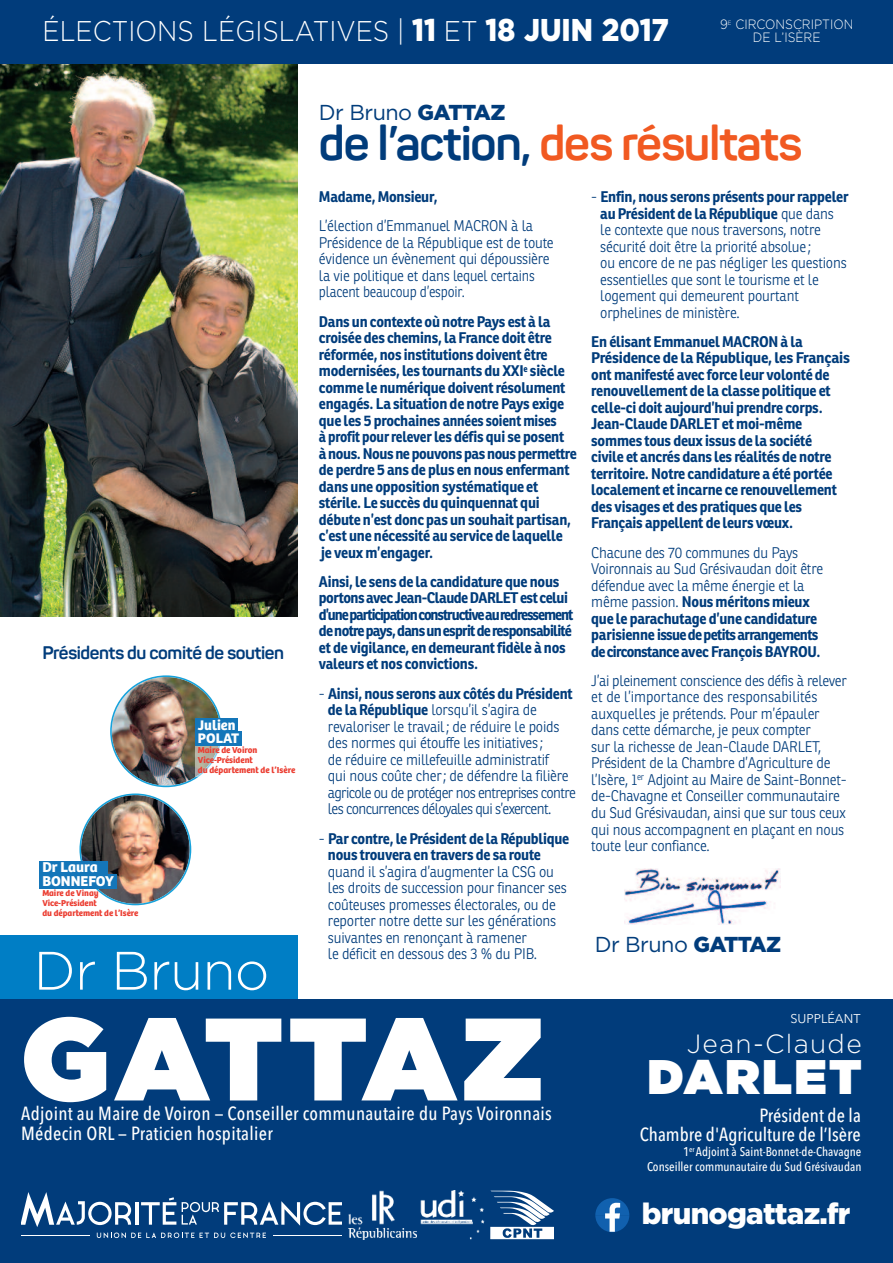
<style>
.page{position:relative;width:893px;height:1263px;background:#fff}
.page>*{position:absolute;margin:0;border:0;box-sizing:border-box;transform-origin:0 0}
.t1{font:117px "Gotham Ultra";letter-spacing:.05em;color:#fff}
.t2{font:300 54px "Gotham";letter-spacing:-.015em;color:#fff}
.t3{font:48.45px "Gotham Ultra";letter-spacing:.05em;color:#fff}
.t4{font:700 48px "Panton";letter-spacing:-.025em;color:#f15921}
.t5{font:900 29.4px "Gotham";letter-spacing:-.025em;color:#fff}
.t6{font:300 28.5px "Gotham";color:#fff;scale:.9 1}
.t7{font:300 26.4px "Gotham";letter-spacing:.05em;color:#fff}
.t8{font:21.6px "Gotham";letter-spacing:-.025em;color:#013c7b}
.t9{font:500 condensed 18.9px/20px "Avenir Next LT Pro";letter-spacing:.015em;color:#fff}
.t10{font:700 18px "Panton";letter-spacing:-.025em;color:#013c7b}
.t11{font:300 15px/16.5px "Ronnia";letter-spacing:-.015em;color:#013c7b;scale:.95 1}
.t12{font:700 15px/16.5px "Ronnia";letter-spacing:-.015em;color:#013c7b;scale:.95 1}
.t13{font:700 15px/16.5px "Ronnia";letter-spacing:-.035em;color:#013c7b;scale:.95 1}
.t14{font:700 14.85px/13.8px "Bree";color:#fff}
.t15{font:700 14.4px/13.8px "Bree";color:#fff}
.t16{font:300 13.5px/13.5px "Gotham";color:#fff;text-align:center;scale:.9 1}
.t17{font:500 condensed 12.6px/15.1px "Avenir Next LT Pro";color:#fff;text-align:right}
.t18{font:12.6px "Avenir Next LT Pro";color:#fff}
.t19{font:700 9px/9.9px "Bree";color:#eb3e32}
.t20{font:700 8.85px/9.9px "Bree";color:#eb3e32}
.s1{font-weight:900;font-size:31.5px}
.s2{font-weight:900}
.s3{color:#013c7b}
.s4{font-weight:700}
.s5{font-weight:300}
</style>
<div class="page">
<img style="left:625px;top:869px;width:155px;height:55px">
<img style="left:0;top:64px;width:298px;height:553px">
<div style="left:0;top:935px;width:298px;height:68px;background:#007ec5"></div>
<div style="left:0;top:999px;width:893px;height:264px;background:#013c7b"></div>
<img style="left:420px;top:1191px;width:65px;height:48px">
<img style="left:348px;top:1191px;width:69px;height:48px">
<svg style="left:595px;top:1198px;width:34px;height:34px"></svg>
<svg style="left:490px;top:1191px;width:64px;height:48px"></svg>
<svg style="left:21px;top:1192px;width:320px;height:46px"></svg>
<hr style="left:273px;top:1235px;width:68px;height:1px;background:#fff">
<hr style="left:21px;top:1235px;width:69px;height:1px;background:#fff">
<div style="left:0;top:0;width:893px;height:64px;background:#013c7b"></div>
<img style="left:110px;top:675px;width:111px;height:112px">
<div style="left:195px;top:718px;width:43px;height:14px;background:#1476b9"></div>
<div style="left:195px;top:732px;width:47px;height:14px;background:#1476b9"></div>
<div style="left:195px;top:746px;width:69px;height:31px;background:#fff;opacity:.5"></div>
<img style="left:79px;top:793px;width:112px;height:112px">
<div style="left:40px;top:860px;width:68px;height:14px;background:#1476b9"></div>
<div style="left:40px;top:874px;width:77px;height:14px;background:#1476b9"></div>
<h3 class="t6" style="left:43px;top:14px;width:698px">ÉLECTIONS LÉGISLATIVES | <span class="s1">11</span> ET <span class="s1">18 JUIN 2017</span></h3>
<p class="t16" style="left:720px;top:18px;width:150px">9<sup>E</sup> CIRCONSCRIPTION<br>DE L’ISÈRE</p>
<h3 class="t8" style="left:319px;top:100px;width:188px">Dr Bruno <span class="s2">GATTAZ</span></h3>
<p class="t10" style="left:43px;top:646px;width:243px">Présidents du comité de soutien</p>
<p class="t14" style="left:42px;top:862px;width:73px">Dr Laura<br>BONNEFOY</p>
<p class="t20" style="left:42px;top:889px;width:98px">Maire de Vinay<br>Vice-Président<br>du département de l’Isère</p>
<p class="t15" style="left:198px;top:720px;width:43px">Julien<br>POLAT</p>
<p class="t19" style="left:198px;top:746px;width:99px">Maire de Voiron<br>Vice-Président<br>du département de l’Isère</p>
<h2 class="t2" style="left:34px;top:939px;width:237px">Dr Bruno</h2>
<h3 class="t4" style="left:319px;top:126px;width:485px"><span class="s3">de l’action,</span> des résultats</h3>
<p class="t12" style="left:319px;top:190px;width:126px">Madame, Monsieur,</p>
<p class="t11" style="left:319px;top:219px;width:249px">L’élection d’Emmanuel MACRON à la Présidence de la République est de toute évidence un évènement qui dépoussière la vie politique et dans lequel certains placent beaucoup d’espoir.</p>
<p class="t12" style="left:319px;top:315px;width:273px">Dans un contexte où notre Pays est à la croisée des chemins, la France doit être réformée, nos institutions doivent être modernisées, les tournants du XXI<sup>e</sup> siècle comme le numérique doivent résolument engagés. La situation de notre Pays exige que les 5 prochaines années soient mises<br>à profit pour relever les défis qui se posent ànous.Nousnepouvonspasnouspermettre de perdre 5 ans de plus en nous enfermant dans une opposition systématique et stérile. Le succès du quinquennat qui débute n’est donc pas un souhait partisan, c’est une nécessité au service de laquelle je veux m’engager.</p>
<p class="t13" style="left:319px;top:575px;width:269px">Ainsi, le sens de la candidature que nous portonsavecJean-ClaudeDARLETestcelui d’uneparticipationconstructiveauredressement denotrepays,dansunespritderesponsabilité et de vigilance, en demeurant fidèle à nos valeurs et nos convictions.</p>
<p class="t11" style="left:328px;top:687px;width:262px;text-indent:-9px">- <span class="s4">Ainsi, nous serons aux côtés du Président de la République</span> lorsqu’il s’agira de revaloriser le travail; de réduire le poids des normes qui étouffe les initiatives;<br>de réduire ce millefeuille administratif<br>qui nous coûte cher; de défendre la filière agricole ou de protéger nos entreprises contre les concurrences déloyales qui s’exercent.</p>
<p class="t12" style="left:328px;top:831px;width:256px;text-indent:-9px"><span class="s5">-</span> Par contre, le Président de la République nous trouvera en travers de sa route</p>
<p class="t11" style="left:328px;top:864px;width:253px">quand il s’agira d’augmenter la CSG ou les droits de succession pour financer ses coûteuses promesses électorales, ou de reporter notre dette sur les générations suivantes en renonçant à ramener<br>le déficit en dessous des 3 % du PIB.</p>
<p class="t11" style="left:600px;top:190px;width:263px;text-indent:-9px">- <span class="s4">Enfin, nous serons présents pour rappeler au Président de la République</span> que dans<br>le contexte que nous traversons, notre sécurité doit être la priorité absolue;<br>ou encore de ne pas négliger les questions essentielles que sont le tourisme et le logement qui demeurent pourtant orphelines de ministère.</p>
<p class="t12" style="left:591px;top:335px;width:274px">En élisant Emmanuel MACRON à la Présidence de la République, les Français ont manifesté avec force leur volonté de renouvellement de la classe politique et celle-ci doit aujourd’hui prendre corps.<br>Jean-Claude DARLET et moi-même sommes tous deux issus de la société<br>civile et ancrés dans les réalités de notre territoire. Notre candidature a été portée localement et incarne ce renouvellement des visages et des pratiques que les Français appellent de leurs vœux.</p>
<p class="t12" style="left:591px;top:546px;width:246px"><span class="s5">Chacune des 70 communes du Pays Voironnais au Sud Grésivaudan doit être défendue avec la même énergie et la même passion.</span> Nous méritons mieux que le parachutage d’une candidature parisienne issuedepetitsarrangements decirconstance avec François BAYROU.</p>
<p class="t11" style="left:591px;top:674px;width:271px">J’ai pleinement conscience des défis à relever et de l’importance des responsabilités auxquelles je prétends. Pour m’épauler dans cette démarche, je peux compter<br>sur la richesse de Jean-Claude DARLET, Président de la Chambre d’Agriculture de l’Isère, 1<sup>er</sup> Adjoint au Maire de Saint-Bonnet&shy;de-Chavagne et Conseiller communautaire du Sud Grésivaudan, ainsi que sur tous ceux qui nous accompagnent en plaçant en nous toute leur confiance.</p>
<h3 class="t8" style="left:595px;top:932px;width:188px">Dr Bruno <span class="s2">GATTAZ</span></h3>
<h1 class="t1" style="left:21px;top:992px;width:523px">GATTAZ</h1>
<p class="t18" style="left:790px;top:1014px;width:72px">SUPPLÉANT</p>
<h3 class="t7" style="left:687px;top:1028px;width:177px">Jean-Claude</h3>
<h3 class="t3" style="left:647px;top:1049px;width:216px">DARLET</h3>
<p class="t9" style="left:21px;top:1105px;width:532px">Adjoint au Maire de Voiron — Conseiller communautaire du Pays Voironnais<br>Médecin ORL — Praticien hospitalier</p>
<p class="t9" style="left:640px;top:1108px;width:223px;line-height:18.9px;text-align:right">Président de la<br>Chambre d'Agriculture de l’Isère</p>
<p class="t17" style="left:647px;top:1145px;width:216px">1<sup>er</sup> Adjoint à Saint-Bonnet-de-Chavagne<br>Conseiller communautaire du Sud Grésivaudan</p>
<h3 class="t5" style="left:642px;top:1196px;width:210px">brunogattaz.fr</h3>
</div>
